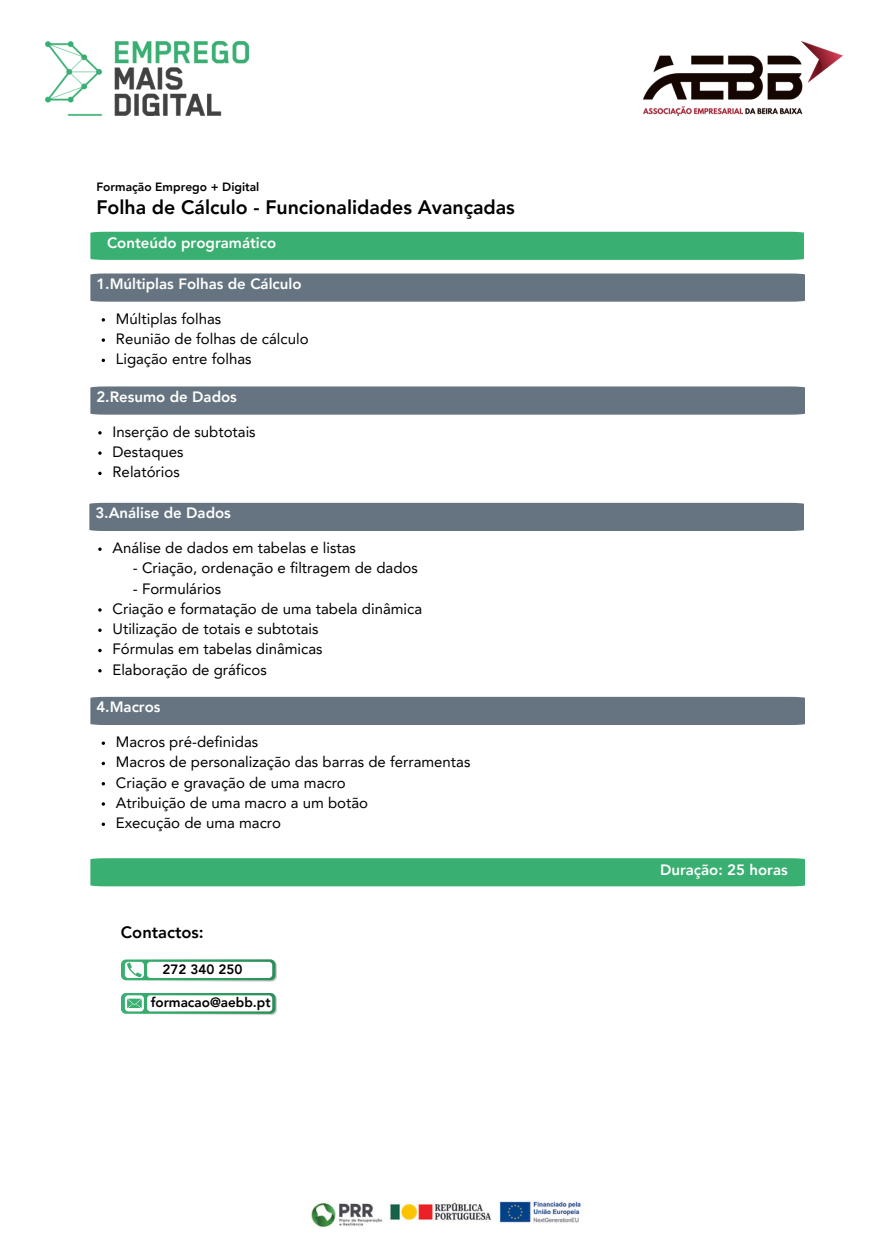
<style>
.page{position:relative;width:894px;height:1255px;background:#fff}
.page>*{position:absolute;margin:0;border:0;box-sizing:border-box;transform-origin:0 0}
.t1{font:800 19.5px "Avenir LT Pro";color:#000}
.t2{font:800 16.5px "Avenir LT Pro";color:#000}
.t3{font:15px "Avenir LT Pro";color:#000}
.t4{font:800 15px "Avenir LT Pro";color:#fff}
.t5{font:800 13.5px "Avenir LT Pro";color:#000}
.t6{font:800 12px "Avenir LT Pro";color:#000}
</style>
<div class="page">
<img style="left:46px;top:42px;width:202px;height:73px">
<img style="left:643px;top:42px;width:199px;height:73px">
<div style="left:90px;top:232px;width:714px;height:28px;background:#39af71"></div>
<svg style="left:90px;top:273px;width:715px;height:29px;background:#697883"></svg>
<img style="left:311px;top:1201px;width:270px;height:26px">
<div style="left:90px;top:858px;width:715px;height:28px;background:#39af71"></div>
<svg style="left:121px;top:959px;width:156px;height:22px"></svg>
<svg style="left:121px;top:993px;width:156px;height:22px"></svg>
<div style="left:90px;top:386px;width:715px;height:28px;background:#657480"></div>
<svg style="left:102px;top:338px;width:3px;height:4px"></svg>
<svg style="left:98px;top:431px;width:4px;height:3px"></svg>
<svg style="left:98px;top:451px;width:4px;height:4px"></svg>
<svg style="left:98px;top:471px;width:4px;height:4px"></svg>
<div style="left:89px;top:503px;width:715px;height:28px;background:#657480"></div>
<svg style="left:98px;top:547px;width:4px;height:4px"></svg>
<svg style="left:98px;top:608px;width:4px;height:3px"></svg>
<svg style="left:98px;top:628px;width:4px;height:4px"></svg>
<svg style="left:98px;top:648px;width:4px;height:4px"></svg>
<svg style="left:98px;top:669px;width:4px;height:3px"></svg>
<div style="left:90px;top:696px;width:715px;height:29px;background:#657480"></div>
<svg style="left:102px;top:741px;width:3px;height:4px"></svg>
<svg style="left:102px;top:822px;width:3px;height:4px"></svg>
<h1 class="t6" style="left:96px;top:182px;width:164px">Formação Emprego + Digital</h1>
<h1 class="t1" style="left:96px;top:199px;width:420px">Folha de Cálculo - Funcionalidades Avançadas</h1>
<h2 class="t4" style="left:107px;top:237px;width:171px">Conteúdo programático</h2>
<h2 class="t4" style="left:96px;top:277px;width:206px">1.Múltiplas Folhas de Cálculo</h2>
<p class="t3" style="left:116px;top:312px;width:107px">Múltiplas folhas</p>
<h2 class="t3" style="left:116px;top:333px;width:194px">Reunião de folhas de cálculo</h2>
<p class="t3" style="left:116px;top:353px;width:137px">Ligação entre folhas</p>
<p class="t4" style="left:96px;top:390px;width:142px">2.Resumo de Dados</p>
<p class="t3" style="left:112px;top:425px;width:145px">Inserção de subtotais</p>
<h3 class="t3" style="left:112px;top:445px;width:73px">Destaques</h3>
<p class="t3" style="left:112px;top:466px;width:69px">Relatórios</p>
<p class="t4" style="left:95px;top:507px;width:137px">3.Análise de Dados</p>
<p class="t3" style="left:112px;top:542px;width:245px">Análise de dados em tabelas e listas</p>
<p class="t3" style="left:133px;top:562px;width:286px">- Criação, ordenação e filtragem de dados</p>
<h2 class="t3" style="left:133px;top:582px;width:90px">- Formulários</h2>
<p class="t3" style="left:112px;top:602px;width:311px">Criação e formatação de uma tabela dinâmica</p>
<p class="t3" style="left:112px;top:623px;width:207px">Utilização de totais e subtotais</p>
<p class="t3" style="left:112px;top:643px;width:211px">Fórmulas em tabelas dinâmicas</p>
<p class="t3" style="left:112px;top:663px;width:156px">Elaboração de gráficos</p>
<p class="t4" style="left:96px;top:701px;width:66px">4.Macros</p>
<h2 class="t3" style="left:116px;top:735px;width:144px">Macros pré-definidas</h2>
<h2 class="t3" style="left:116px;top:756px;width:356px">Macros de personalização das barras de ferramentas</h2>
<p class="t3" style="left:116px;top:776px;width:231px">Criação e gravação de uma macro</p>
<p class="t3" style="left:116px;top:796px;width:254px">Atribuição de uma macro a um botão</p>
<p class="t3" style="left:116px;top:816px;width:167px">Execução de uma macro</p>
<p class="t2" style="left:121px;top:925px;width:84px">Contactos:</p>
<h2 class="t5" style="left:162px;top:963px;width:81px">272 340 250</h2>
<p class="t5" style="left:151px;top:997px;width:121px">formacao@aebb.pt</p>
<p class="t4" style="left:659px;top:863px;width:129px">Duração: 25 horas</p>
</div>
